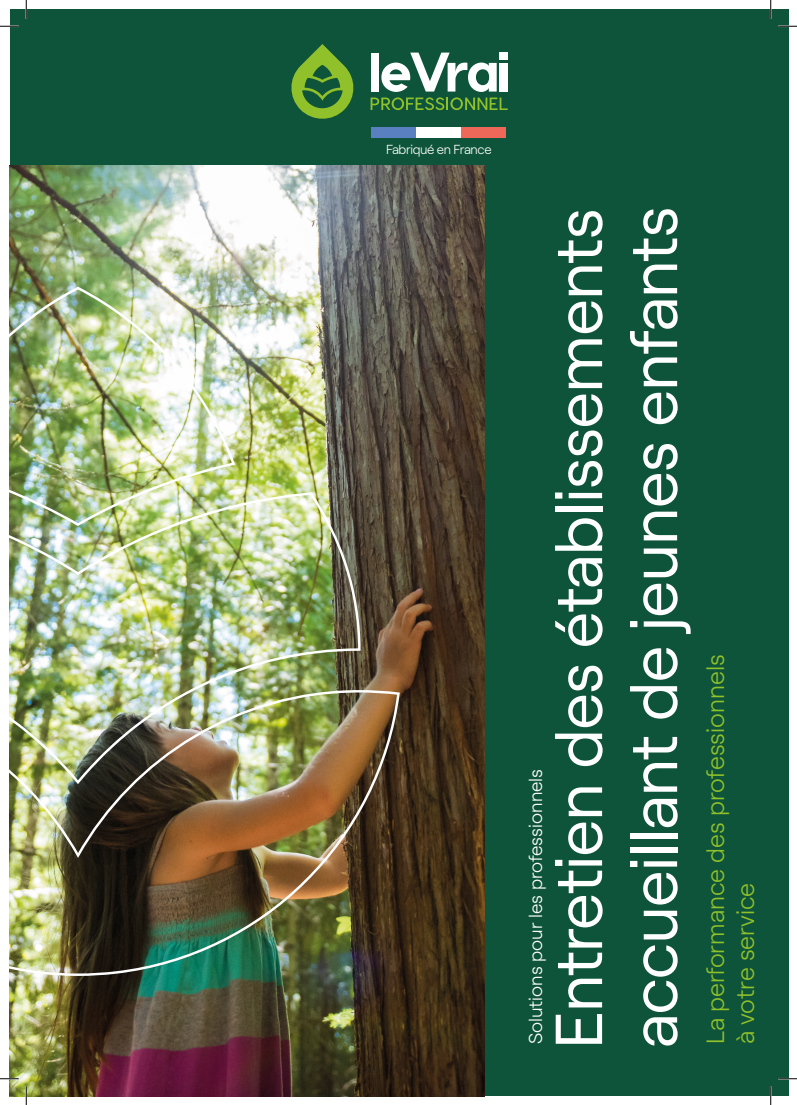
<style>
.page{position:relative;width:797px;height:1105px;background:#fff}
.page>*{position:absolute;margin:0;border:0;box-sizing:border-box;transform-origin:0 0}
.t1{font:66.25px/75px "Roobert";letter-spacing:-.01em;color:#fff}
.t2{font:300 25px/30px "Roobert";color:#90c02a}
.t3{font:300 18.75px "Roobert";color:#fff}
.t4{font:300 13.12px "Roobert";letter-spacing:-.025em;color:#fff}
</style>
<div class="page">
<div style="left:10px;top:9px;width:778px;height:1087px;background:#0d543a"></div>
<svg style="left:371px;top:52px;width:137px;height:86px"></svg>
<svg style="left:291px;top:44px;width:63px;height:75px"></svg>
<svg style="left:370px;top:53px;width:137px;height:57px"></svg>
<img style="left:10px;top:165px;width:474px;height:931px">
<img style="left:10px;top:285px;width:226px;height:206px">
<img style="left:10px;top:689px;width:391px;height:288px">
<img style="left:10px;top:491px;width:352px;height:295px">
<div style="left:416px;top:127px;width:45px;height:10px;background:#fff"></div>
<div style="left:371px;top:127px;width:45px;height:10px;background:#5981c1"></div>
<div style="left:461px;top:127px;width:45px;height:10px;background:#ed6859"></div>
<svg style="left:0;top:25px;width:19px;height:2px"></svg>
<svg style="left:778px;top:25px;width:19px;height:2px"></svg>
<svg style="left:0;top:1078px;width:19px;height:1px"></svg>
<svg style="left:778px;top:1078px;width:19px;height:1px"></svg>
<svg style="left:25px;top:0;width:2px;height:19px"></svg>
<svg style="left:25px;top:1086px;width:2px;height:19px"></svg>
<svg style="left:770px;top:0;width:1px;height:19px"></svg>
<svg style="left:770px;top:1086px;width:1px;height:19px"></svg>
<p class="t4" style="left:386px;top:139px;width:107px">Fabriqué en France</p>
<p class="t3" style="left:521px;top:1044px;width:277px;rotate:-90deg">Solutions pour les professionnels</p>
<p class="t1" style="left:536px;top:1049px;width:844px;rotate:-90deg">Entretien des établissements accueillant de jeunes enfants</p>
<p class="t2" style="left:698px;top:1044px;width:392px;rotate:-90deg">La performance des professionnels à votre service</p>
</div>
